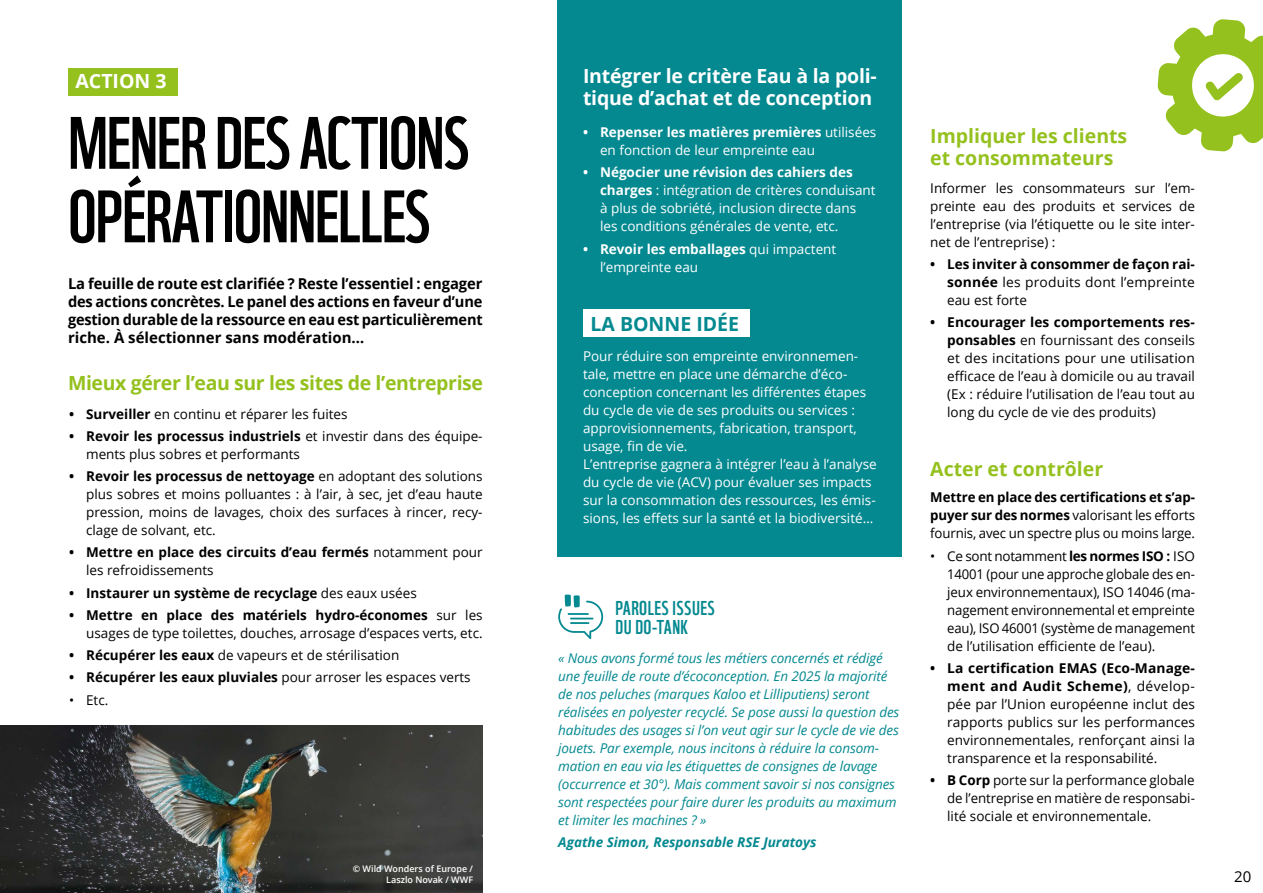
<style>
.page{position:relative;width:1263px;height:893px;background:#fff}
.page>*{position:absolute;margin:0;border:0;box-sizing:border-box;transform-origin:0 0}
.t1{font:72px/73.5px "WWF";letter-spacing:-.02em;color:#000}
.t2{font:700 19.5px/22.5px "Open Sans";letter-spacing:-.01em;color:#fff}
.t3{font:700 19.5px/22.5px "Open Sans";color:#95c11f}
.t4{font:700 19.5px "Open Sans";letter-spacing:-.02em;color:#95c11f}
.t5{font:19.5px/19.5px "WWF";letter-spacing:.02em;color:#048990}
.t6{font:700 19.5px "Open Sans";color:#048990}
.t7{font:700 15px/18px "Open Sans";color:#000;text-align:justify}
.t8{font:15px "Open Sans";color:#000}
.t9{font:13.5px/18px "Open Sans";color:#000;text-align:justify}
.t10{font:13.5px/18px "Open Sans";color:#fff}
.t11{font:italic 13.5px/18px "Open Sans";letter-spacing:-.01em;color:#048990}
.t12{font:700 13.5px/18px "Open Sans";color:#000}
.t13{font:italic 700 13.5px "Open Sans";color:#048990}
.t14{font:600 9px/10.5px "Open Sans";color:#fff;text-align:right}
.s1{font-weight:700}
.s2{font-weight:400}
</style>
<div class="page">
<img style="left:0;top:725px;width:483px;height:168px">
<div style="left:557px;top:0;width:344px;height:556px;background:#048990"></div>
<div style="left:68px;top:68px;width:110px;height:27px;background:#95c11f"></div>
<div style="left:583px;top:310px;width:167px;height:27px;background:#fff"></div>
<svg style="left:1158px;top:19px;width:105px;height:132px"></svg>
<svg style="left:558px;top:595px;width:45px;height:44px"></svg>
<h2 class="t2" style="left:75px;top:69px;width:93px">ACTION 3</h2>
<h1 class="t1" style="left:68px;top:103px;width:403px">MENER DES ACTIONS<br>OPÉRATIONNELLES</h1>
<p class="t7" style="left:68px;top:274px;width:416px">La feuille de route est clarifiée ? Reste l’essentiel : engager des actions concrètes. Le panel des actions en faveur d’une gestion durable de la ressource en eau est particulièrement riche. À sélectionner sans modération…</p>
<h2 class="t4" style="left:68px;top:369px;width:416px">Mieux gérer l’eau sur les sites de l’entreprise</h2>
<p class="t9" style="left:69px;top:404px;width:280px"><span class="s1">• Surveiller</span> en continu et réparer les fuites</p>
<p class="t9" style="left:86px;top:427px;width:398px;text-indent:-17px"><span class="s1">• Revoir les processus industriels</span> et investir dans des équipe&shy;ments plus sobres et performants</p>
<p class="t9" style="left:86px;top:467px;width:398px;text-indent:-17px"><span class="s1">• Revoir les processus de nettoyage</span> en adoptant des solutions plus sobres et moins polluantes : à l’air, à sec, jet d’eau haute pression, moins de lavages, choix des surfaces à rincer, recy&shy;clage de solvant, etc.</p>
<p class="t12" style="left:86px;top:543px;width:398px;text-indent:-17px">• Mettre en place des circuits d’eau fermés <span class="s2">notamment pour les refroidissements</span></p>
<p class="t12" style="left:69px;top:583px;width:349px">• Instaurer un système de recyclage <span class="s2">des eaux usées</span></p>
<p class="t9" style="left:69px;top:605px;width:415px;text-align:right"><span class="s1">• Mettre en place des matériels hydro-économes</span> sur les usages de type toilettes, douches, arrosage d’espaces verts, etc.</p>
<p class="t9" style="left:69px;top:646px;width:332px"><span class="s1">• Récupérer les eaux</span> de vapeurs et de stérilisation</p>
<p class="t12" style="left:69px;top:668px;width:403px">• Récupérer les eaux pluviales <span class="s2">pour arroser les espaces verts</span></p>
<p class="t9" style="left:69px;top:690px;width:41px">• Etc.</p>
<p class="t14" style="left:353px;top:863px;width:122px">© Wild Wonders of Europe /<br>Laszlo Novak / WWF</p>
<h2 class="t2" style="left:583px;top:64px;width:295px">Intégrer le critère Eau à la poli&shy;tique d’achat et de conception</h2>
<p class="t10" style="left:600px;top:123px;width:278px;text-indent:-17px"><span class="s1">• Repenser les matières premières</span> utilisées en fonction de leur empreinte eau</p>
<p class="t10" style="left:600px;top:163px;width:277px;text-indent:-17px"><span class="s1">• Négocier une révision des cahiers des charges</span> : intégration de critères conduisant à plus de sobriété, inclusion directe dans les conditions générales de vente, etc.</p>
<p class="t10" style="left:600px;top:239px;width:238px;text-indent:-17px"><span class="s1">• Revoir les emballages</span> qui impactent l’empreinte eau</p>
<h2 class="t6" style="left:590px;top:310px;width:150px">LA BONNE IDÉE</h2>
<p class="t10" style="left:583px;top:347px;width:295px">Pour réduire son empreinte environnemen&shy;tale, mettre en place une démarche d’éco&shy;conception concernant les différentes étapes du cycle de vie de ses produits ou services : approvisionnements, fabrication, transport, usage, fin de vie.<br>L’entreprise gagnera à intégrer l’eau à l’analyse du cycle de vie (ACV) pour évaluer ses impacts sur la consommation des ressources, les émis&shy;sions, les effets sur la santé et la biodiversité…</p>
<h2 class="t5" style="left:615px;top:597px;width:101px">PAROLES ISSUES<br>DU DO-TANK</h2>
<p class="t11" style="left:558px;top:649px;width:343px">« Nous avons formé tous les métiers concernés et rédigé une feuille de route d’écoconception. En 2025 la majorité de nos peluches (marques Kaloo et Lilliputiens) seront réalisées en polyester recyclé. Se pose aussi la question des habitudes des usages si l’on veut agir sur le cycle de vie des jouets. Par exemple, nous incitons à réduire la consom&shy;mation en eau via les étiquettes de consignes de lavage (occurrence et 30°). Mais comment savoir si nos consignes sont respectées pour faire durer les produits au maximum et limiter les machines ? »</p>
<p class="t13" style="left:558px;top:833px;width:260px">Agathe Simon, Responsable RSE Juratoys</p>
<h2 class="t3" style="left:930px;top:124px;width:199px">Impliquer les clients et consommateurs</h2>
<p class="t9" style="left:930px;top:178px;width:266px">Informer les consommateurs sur l’em&shy;preinte eau des produits et services de l’entreprise (via l’étiquette ou le site inter&shy;net de l’entreprise) :</p>
<p class="t12" style="left:947px;top:255px;width:249px;text-align:justify;text-indent:-17px">• Les inviter à consommer de façon rai&shy;sonnée <span class="s2">les produits dont l’empreinte eau est forte</span></p>
<p class="t9" style="left:947px;top:313px;width:249px;text-indent:-17px"><span class="s1">• Encourager les comportements res&shy;ponsables</span> en fournissant des conseils et des incitations pour une utilisation efficace de l’eau à domicile ou au travail (Ex : réduire l’utilisation de l’eau tout au long du cycle de vie des produits)</p>
<h2 class="t3" style="left:930px;top:457px;width:175px">Acter et contrôler</h2>
<p class="t9" style="left:930px;top:488px;width:266px"><span class="s1">Mettre en place des certifications et s’ap&shy;puyer sur des normes</span> valorisant les efforts fournis, avec un spectre plus ou moins large.</p>
<p class="t9" style="left:947px;top:546px;width:249px;text-indent:-17px">• Ce sont notamment <span class="s1">les normes ISO :</span> ISO 14001 (pour une approche globale des en&shy;jeux environnementaux), ISO 14046 (ma&shy;nagement environnemental et empreinte eau), ISO 46001 (système de management de l’utilisation efficiente de l’eau).</p>
<p class="t9" style="left:947px;top:659px;width:249px;text-indent:-17px"><span class="s1">• La certification EMAS (Eco-Manage&shy;ment and Audit Scheme)</span>, dévelop&shy;pée par l’Union européenne inclut des rapports publics sur les performances environnementales, renforçant ainsi la transparence et la responsabilité.</p>
<p class="t9" style="left:947px;top:771px;width:249px;text-indent:-17px"><span class="s1">• B Corp</span> porte sur la performance globale de l’entreprise en matière de responsabi&shy;lité sociale et environnementale.</p>
<p class="t8" style="left:1234px;top:866px;width:19px">20</p>
</div>
